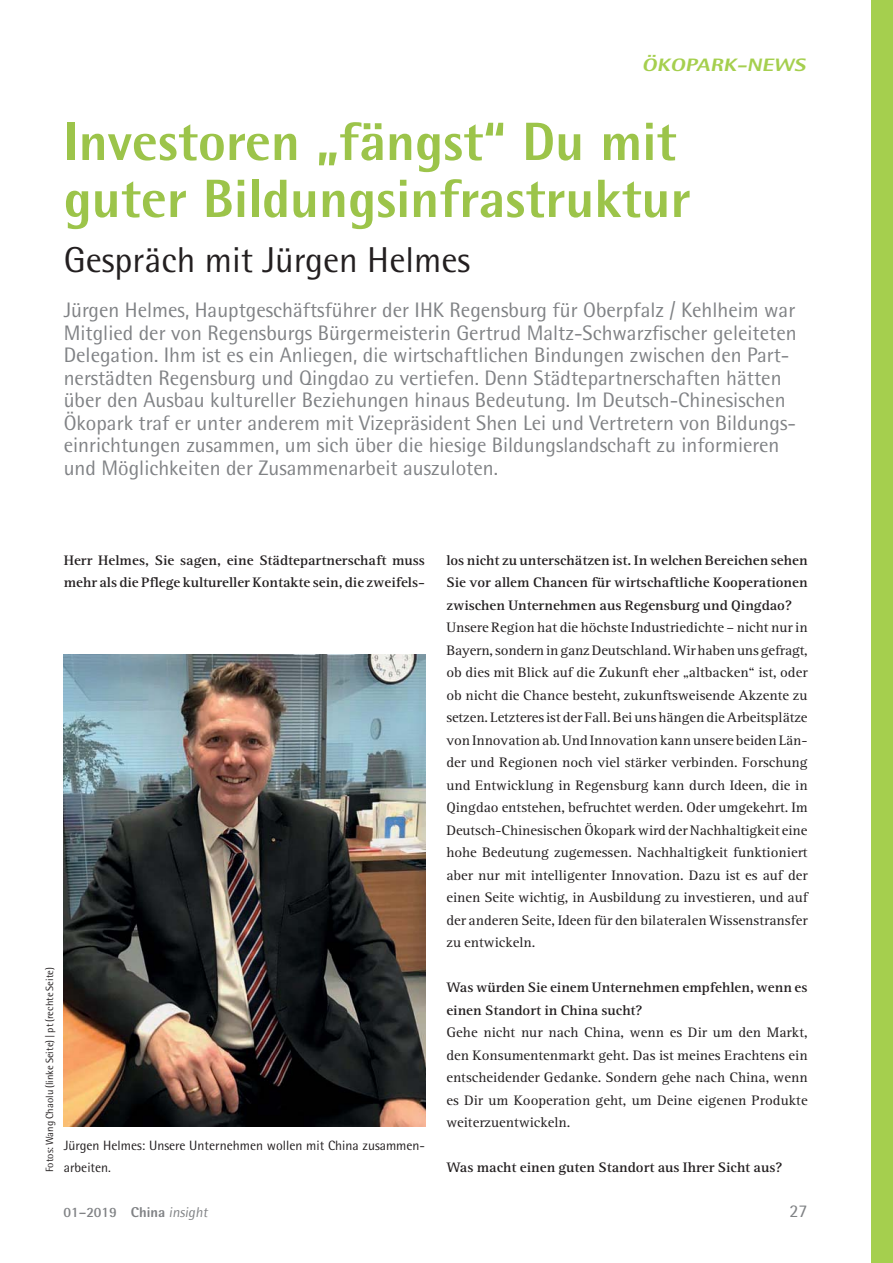
<style>
.page{position:relative;width:893px;height:1263px;background:#fff}
.page>*{position:absolute;margin:0;border:0;box-sizing:border-box;transform-origin:0 0}
.t1{font:800 54px/57px "Rotis Semi Sans";color:#9cc44a}
.t2{font:36px "Rotis Semi Sans";color:#231f20}
.t3{font:21px/22.5px "Rotis Semi Sans";color:#808285}
.t4{font:italic 800 18px "Rotis Semi Sans";color:#a5cf4e;scale:1.25 1}
.t5{font:18px "Rotis Semi Sans";color:#808285}
.t6{font:14.25px/22.5px "Rotis Serif";color:#231f20;text-align:justify;scale:1.05 1}
.t7{font:700 14.25px/22.5px "Rotis Serif";color:#231f20;scale:1.05 1}
.t8{font:700 14.25px "Rotis Semi Sans";letter-spacing:-.01em;color:#808285}
.t9{font:13.5px "Rotis Semi Sans";color:#231f20}
.t10{font:10.5px "Rotis Semi Sans";color:#231f20}
.s1{font-weight:800}
.s2{font-weight:400}
</style>
<div class="page">
<div style="left:871px;top:0;width:22px;height:1263px;background:#a5cf4e"></div>
<img style="left:64px;top:655px;width:361px;height:472px">
<p class="t4" style="left:642px;top:59px;width:135px">ÖKOPARK-NEWS</p>
<h1 class="t1" style="left:64px;top:119px;width:628px">Investoren „fängst“ Du mit guter Bildungsinfrastruktur</h1>
<h2 class="t2" style="left:64px;top:248px;width:408px">Gespräch mit Jürgen Helmes</h2>
<p class="t3" style="left:64px;top:301px;width:734px">Jürgen Helmes, Hauptgeschäftsführer der IHK Regensburg für Oberpfalz / Kehlheim war Mitglied der von Regensburgs Bürgermeisterin Gertrud Maltz-Schwarzfischer geleiteten Delegation. Ihm ist es ein Anliegen, die wirtschaftlichen Bindungen zwischen den Part&shy;nerstädten Regensburg und Qingdao zu vertiefen. Denn Städtepartnerschaften hätten über den Ausbau kultureller Beziehungen hinaus Bedeutung. Im Deutsch-Chinesischen Ökopark traf er unter anderem mit Vizepräsident Shen Lei und Vertretern von Bildungs&shy;einrichtungen zusammen, um sich über die hiesige Bildungslandschaft zu informieren und Möglichkeiten der Zusammenarbeit auszuloten.</p>
<p class="t10" style="left:46px;top:1172px;width:206px;rotate:-90deg">Fotos: Wang Chaolu (linke Seite) | pt (rechte Seite)</p>
<p class="t7" style="left:64px;top:550px;width:346px">Herr Helmes, Sie sagen, eine Städtepartnerschaft muss mehr als die Pflege kultureller Kontakte sein, die zweifels-</p>
<p class="t7" style="left:446px;top:550px;width:346px;text-align:justify">los nicht zu unterschätzen ist. In welchen Bereichen sehen Sie vor allem Chancen für wirtschaftliche Kooperationen zwischen Unternehmen aus Regensburg und Qingdao?</p>
<p class="t6" style="left:446px;top:618px;width:346px">Unsere Region hat die höchste Industriedichte – nicht nur in Bayern, sondern in ganz Deutschland. Wir haben uns gefragt, ob dies mit Blick auf die Zukunft eher „altbacken“ ist, oder ob nicht die Chance besteht, zukunftsweisende Akzente zu setzen. Letzteres ist der Fall. Bei uns hängen die Arbeitsplätze von Innovation ab. Und Innovation kann unsere beiden Län&shy;der und Regionen noch viel stärker verbinden. Forschung und Entwicklung in Regensburg kann durch Ideen, die in Qingdao entstehen, befruchtet werden. Oder umgekehrt. Im Deutsch-Chinesischen Ökopark wird der Nachhaltigkeit eine hohe Bedeutung zugemessen. Nachhaltigkeit funktioniert aber nur mit intelligenter Innovation. Dazu ist es auf der einen Seite wichtig, in Ausbildung zu investieren, und auf der anderen Seite, Ideen für den bilateralen Wissenstransfer zu entwickeln.</p>
<p class="t7" style="left:446px;top:977px;width:346px">Was würden Sie einem Unternehmen empfehlen, wenn es einen Standort in China sucht?</p>
<p class="t6" style="left:446px;top:1022px;width:346px">Gehe nicht nur nach China, wenn es Dir um den Markt, den Konsumentenmarkt geht. Das ist meines Erachtens ein entscheidender Gedanke. Sondern gehe nach China, wenn es Dir um Kooperation geht, um Deine eigenen Produkte weiterzuentwickeln.</p>
<p class="t7" style="left:446px;top:1157px;width:322px">Was macht einen guten Standort aus Ihrer Sicht aus?</p>
<p class="t9" style="left:64px;top:1140px;width:363px">Jürgen Helmes: Unsere Unternehmen wollen mit China zusammen-</p>
<p class="t9" style="left:64px;top:1163px;width:49px">arbeiten.</p>
<p class="t8" style="left:64px;top:1207px;width:147px">01–2019 <span class="s1">China</span> <span class="s2">insight</span></p>
<p class="t5" style="left:789px;top:1205px;width:20px">27</p>
</div>
